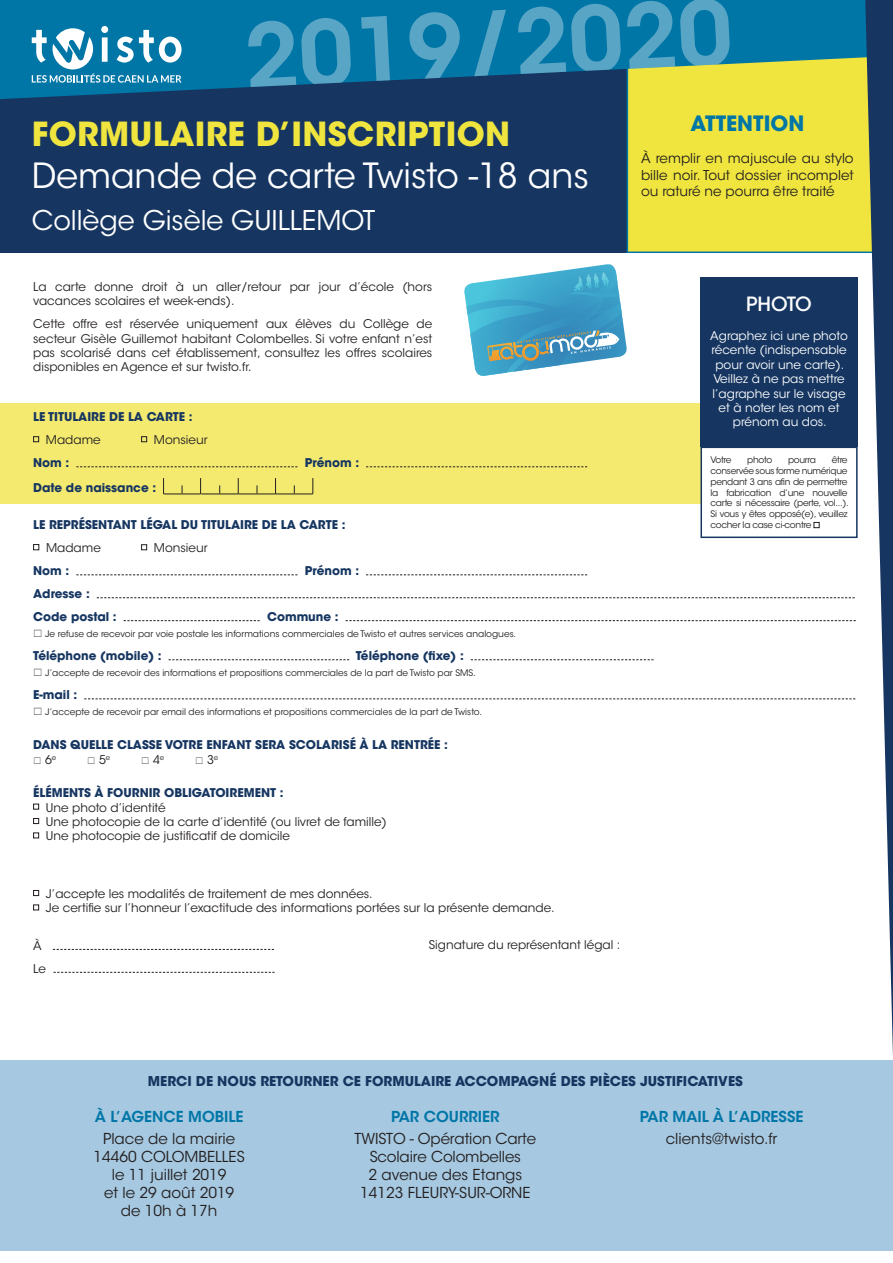
<style>
.page{position:relative;width:893px;height:1263px;background:#fff}
.page>*{position:absolute;margin:0;border:0;box-sizing:border-box;transform-origin:0 0}
.t1{font:34.5px "ITC Avant Garde Std";color:#fff}
.t2{font:700 33px "ITC Avant Garde Std";letter-spacing:.01em;color:#f0e53e}
.t3{font:27px "ITC Avant Garde Std";color:#fff}
.t4{font:700 21px "ITC Avant Garde Std";color:#0076a7}
.t5{font:500 19.5px "ITC Avant Garde Std";letter-spacing:-.02em;color:#fff}
.t6{font:15px/18px "ITC Avant Garde Std";color:#231f20;text-align:center}
.t7{font:600 15px "ITC Avant Garde Std";color:#0076a7}
.t8{font:13.5px/16.2px "ITC Avant Garde Std";color:#231f20;text-align:justify}
.t9{font:700 13.5px "ITC Avant Garde Std";color:#163661}
.t10{font:12px/14.4px "ITC Avant Garde Std";color:#231f20}
.t11{font:700 12px "ITC Avant Garde Std";color:#163661}
.t12{font:12px/14.4px "ITC Avant Garde Std";color:#fff;text-align:center}
.t13{font:9px/10.8px "ITC Avant Garde Std";color:#231f20;text-align:justify}
.s1{font-weight:600;color:#0076a7}
</style>
<div class="page">
<div style="left:0;top:403px;width:737px;height:101px;background:#f4ea70"></div>
<svg style="left:33px;top:436px;width:6px;height:6px"></svg>
<svg style="left:141px;top:436px;width:6px;height:6px"></svg>
<svg style="left:76px;top:466px;width:221px;height:1px"></svg>
<svg style="left:366px;top:466px;width:221px;height:1px"></svg>
<svg style="left:200px;top:478px;width:1px;height:16px"></svg>
<hr style="left:164px;top:494px;width:37px;height:1px;background:#231f20">
<svg style="left:163px;top:478px;width:1px;height:16px"></svg>
<svg style="left:238px;top:478px;width:1px;height:16px"></svg>
<hr style="left:201px;top:494px;width:37px;height:1px;background:#231f20">
<svg style="left:275px;top:478px;width:1px;height:16px"></svg>
<hr style="left:238px;top:494px;width:37px;height:1px;background:#231f20">
<svg style="left:313px;top:478px;width:1px;height:16px"></svg>
<hr style="left:276px;top:494px;width:37px;height:1px;background:#231f20">
<svg style="left:33px;top:544px;width:6px;height:6px"></svg>
<svg style="left:141px;top:544px;width:6px;height:6px"></svg>
<svg style="left:76px;top:574px;width:221px;height:1px"></svg>
<svg style="left:366px;top:574px;width:221px;height:1px"></svg>
<svg style="left:97px;top:597px;width:758px;height:1px"></svg>
<svg style="left:124px;top:620px;width:136px;height:1px"></svg>
<svg style="left:346px;top:620px;width:510px;height:1px"></svg>
<svg style="left:169px;top:659px;width:180px;height:1px"></svg>
<svg style="left:471px;top:659px;width:183px;height:1px"></svg>
<svg style="left:84px;top:698px;width:771px;height:1px"></svg>
<svg style="left:33px;top:804px;width:6px;height:5px"></svg>
<svg style="left:33px;top:818px;width:6px;height:6px"></svg>
<svg style="left:33px;top:832px;width:6px;height:6px"></svg>
<svg style="left:33px;top:890px;width:6px;height:6px"></svg>
<svg style="left:33px;top:904px;width:6px;height:6px"></svg>
<svg style="left:53px;top:949px;width:221px;height:1px"></svg>
<svg style="left:53px;top:972px;width:222px;height:1px"></svg>
<div style="left:0;top:68px;width:893px;height:185px;background:#163661"></div>
<div style="left:627px;top:99px;width:238px;height:154px;background:#f0e53e"></div>
<svg style="left:0;top:0;width:865px;height:99px;background:#2e8089"></svg>
<svg style="left:248px;top:0;width:482px;height:90px;background:#2d85a3"></svg>
<div style="left:700px;top:277px;width:158px;height:170px;background:#163661"></div>
<div style="left:701px;top:447px;width:156px;height:90px;background:#fff"></div>
<svg style="left:814px;top:522px;width:6px;height:6px"></svg>
<div style="left:700px;top:447px;width:158px;height:91px;border:2px solid #163661"></div>
<svg style="left:865px;top:0;width:28px;height:1056px"></svg>
<svg style="left:32px;top:26px;width:150px;height:57px"></svg>
<svg style="left:464px;top:264px;width:163px;height:112px"></svg>
<div style="left:0;top:1060px;width:893px;height:190px;background:#a6c8e0"></div>
<p class="t2" style="left:32px;top:113px;width:480px">FORMULAIRE D’INSCRIPTION</p>
<p class="t1" style="left:32px;top:155px;width:559px">Demande de carte Twisto -18 ans</p>
<p class="t3" style="left:32px;top:204px;width:345px">Collège Gisèle GUILLEMOT</p>
<p class="t10" style="left:33px;top:280px;width:401px">La carte donne droit à un aller/retour par jour d’école (hors vacances scolaires et week-ends).</p>
<p class="t10" style="left:33px;top:317px;width:401px;text-align:justify">Cette offre est réservée uniquement aux élèves du Collège de secteur Gisèle Guillemot habitant Colombelles. Si votre enfant n’est pas scolarisé dans cet établissement, consultez les offres scolaires disponibles en Agence et sur twisto.fr.</p>
<p class="t11" style="left:33px;top:409px;width:161px">LE TITULAIRE DE LA CARTE :</p>
<p class="t10" style="left:46px;top:433px;width:56px">Madame</p>
<p class="t10" style="left:154px;top:433px;width:55px">Monsieur</p>
<p class="t11" style="left:33px;top:455px;width:38px">Nom :</p>
<p class="t11" style="left:305px;top:455px;width:56px">Prénom :</p>
<p class="t11" style="left:33px;top:480px;width:125px">Date de naissance :</p>
<p class="t11" style="left:33px;top:517px;width:314px">LE REPRÉSENTANT LÉGAL DU TITULAIRE DE LA CARTE :</p>
<p class="t10" style="left:46px;top:541px;width:56px">Madame</p>
<p class="t10" style="left:154px;top:541px;width:55px">Monsieur</p>
<p class="t11" style="left:33px;top:563px;width:38px">Nom :</p>
<p class="t11" style="left:305px;top:563px;width:56px">Prénom :</p>
<p class="t11" style="left:33px;top:586px;width:58px">Adresse :</p>
<p class="t11" style="left:33px;top:609px;width:85px">Code postal :</p>
<p class="t11" style="left:267px;top:609px;width:73px">Commune :</p>
<p class="t13" style="left:45px;top:629px;width:472px">Je refuse de recevoir par voie postale les informations commerciales de Twisto et autres services analogues.</p>
<p class="t11" style="left:33px;top:648px;width:130px">Téléphone (mobile) :</p>
<p class="t11" style="left:356px;top:648px;width:109px">Téléphone (fixe) :</p>
<p class="t13" style="left:45px;top:668px;width:432px">J’accepte de recevoir des informations et propositions commerciales de la part de Twisto par SMS.</p>
<p class="t11" style="left:33px;top:687px;width:46px">E-mail :</p>
<p class="t13" style="left:45px;top:707px;width:438px">J’accepte de recevoir par email des informations et propositions commerciales de la part de Twisto.</p>
<p class="t11" style="left:33px;top:737px;width:416px">DANS QUELLE CLASSE VOTRE ENFANT SERA SCOLARISÉ À LA RENTRÉE :</p>
<p class="t10" style="left:45px;top:752px;width:13px">6<sup>e</sup></p>
<p class="t10" style="left:99px;top:752px;width:13px">5<sup>e</sup></p>
<p class="t10" style="left:153px;top:752px;width:13px">4<sup>e</sup></p>
<p class="t10" style="left:207px;top:752px;width:13px">3<sup>e</sup></p>
<p class="t11" style="left:33px;top:785px;width:252px">ÉLÉMENTS À FOURNIR OBLIGATOIREMENT :</p>
<p class="t10" style="left:46px;top:800px;width:121px">Une photo d’identité</p>
<p class="t10" style="left:46px;top:815px;width:342px">Une photocopie de la carte d’identité (ou livret de famille)</p>
<p class="t10" style="left:46px;top:829px;width:246px">Une photocopie de justificatif de domicile</p>
<p class="t10" style="left:46px;top:887px;width:328px">J’accepte les modalités de traitement de mes données.</p>
<p class="t10" style="left:46px;top:901px;width:510px">Je certifie sur l’honneur l’exactitude des informations portées sur la présente demande.</p>
<p class="t10" style="left:33px;top:938px;width:10px">À</p>
<p class="t10" style="left:33px;top:961px;width:14px">Le</p>
<p class="t10" style="left:429px;top:938px;width:193px">Signature du représentant légal :</p>
<p class="t4" style="left:690px;top:110px;width:115px">ATTENTION</p>
<p class="t8" style="left:641px;top:151px;width:214px">À remplir en majuscule au stylo bille noir. Tout dossier incomplet ou raturé ne pourra être traité</p>
<p class="t5" style="left:746px;top:292px;width:67px">PHOTO</p>
<p class="t12" style="left:710px;top:329px;width:139px">Agraphez ici une photo récente (indispensable pour avoir une carte).<br>Veillez à ne pas mettre l’agraphe sur le visage et à noter les nom et prénom au dos.</p>
<p class="t13" style="left:710px;top:455px;width:22px">Votre</p>
<p class="t13" style="left:747px;top:455px;width:27px">photo</p>
<p class="t13" style="left:788px;top:455px;width:29px">pourra</p>
<p class="t13" style="left:710px;top:455px;width:140px;text-indent:121px">être conservée sous forme numérique pendant 3 ans afin de permettre la fabrication d’une nouvelle carte si nécessaire (perte, vol...).<br>Si vous y êtes opposé(e), veuillez cocher la case ci-contre</p>
<p class="t9" style="left:148px;top:1072px;width:596px">MERCI DE NOUS RETOURNER CE FORMULAIRE ACCOMPAGNÉ DES PIÈCES JUSTIFICATIVES</p>
<p class="t7" style="left:95px;top:1107px;width:150px">À L’AGENCE MOBILE</p>
<p class="t6" style="left:103px;top:1130px;width:134px">Place de la mairie</p>
<p class="t6" style="left:94px;top:1148px;width:153px">14460 COLOMBELLES</p>
<p class="t6" style="left:112px;top:1166px;width:116px">le 11 juillet 2019</p>
<p class="t6" style="left:104px;top:1184px;width:132px">et le 29 août 2019</p>
<p class="t6" style="left:121px;top:1202px;width:98px">de 10h à 17h</p>
<p class="t7" style="left:640px;top:1107px;width:165px">PAR MAIL À L’ADRESSE</p>
<p class="t6" style="left:666px;top:1130px;width:113px">clients@twisto.fr</p>
<p class="t6" style="left:355px;top:1105px;width:183px;line-height:22.2px"><span class="s1">PAR COURRIER<br></span>TWISTO - Opération Carte</p>
<p class="t6" style="left:360px;top:1148px;width:172px">Scolaire Colombelles<br>2 avenue des Etangs<br>14123 FLEURY-SUR-ORNE</p>
</div>
